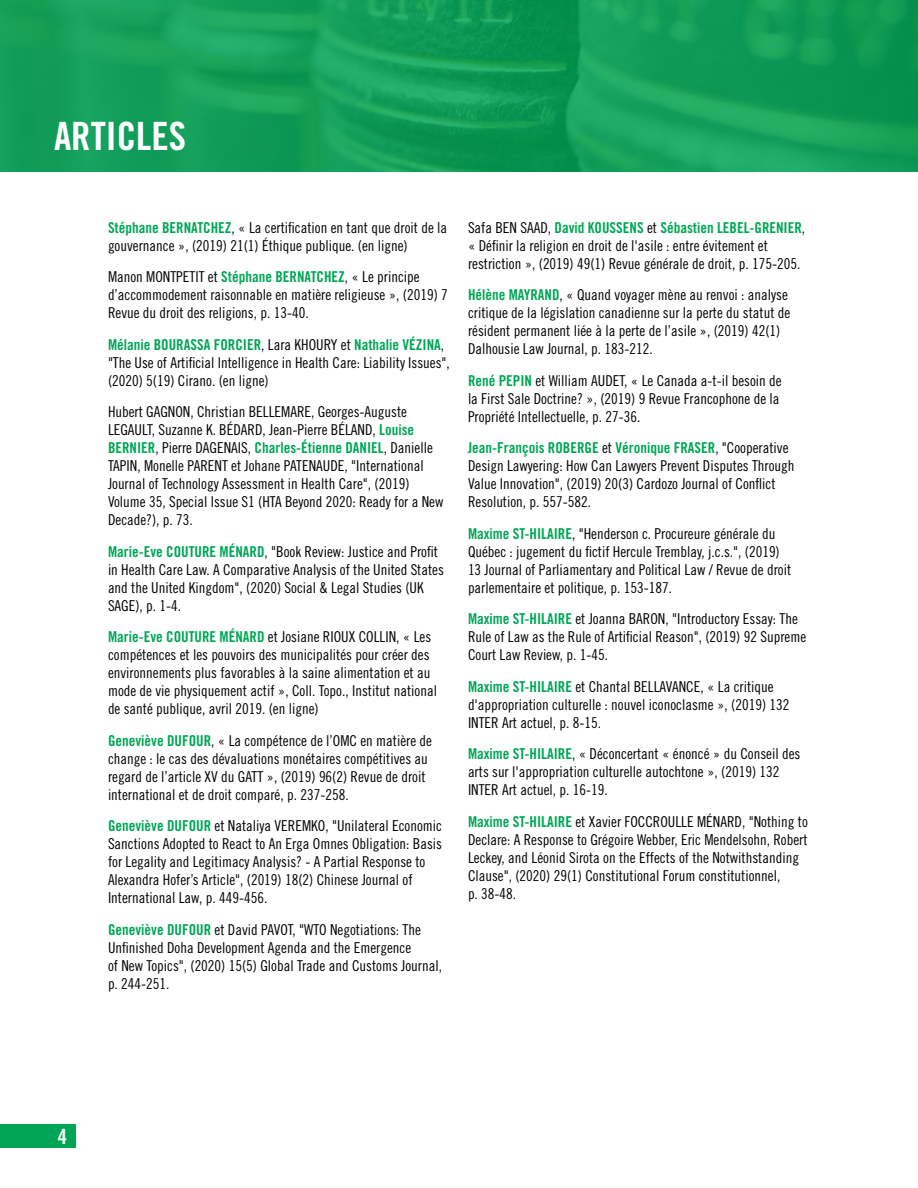
<style>
.page{position:relative;width:918px;height:1188px;background:#fff}
.page>*{position:absolute;margin:0;border:0;box-sizing:border-box;transform-origin:0 0}
.t1{font:39px "Trade Gothic Bold Cond Twenty";color:#fff}
.t2{font:21px "Trade Gothic Bold Cond Twenty";color:#fff}
.t3{font:15px/18px "Trade Gothic Cond Eighteen";color:#000}
.t4{font:15px "Trade Gothic Bold Cond Twenty";color:#00a656}
.s1{font-family:"Trade Gothic Bold Cond Twenty";color:#00a656}
.s2{font-family:"Trade Gothic Cond Eighteen";color:#000}
</style>
<div class="page">
<div style="left:0;top:1124px;width:76px;height:24px;background:#00a656"></div>
<svg style="left:0;top:0;width:918px;height:172px;background:#129e59"></svg>
<h1 class="t1" style="left:54px;top:112px;width:134px">ARTICLES</h1>
<p class="t3" style="left:108px;top:218px;width:341px"><span class="s1">Stéphane BERNATCHEZ</span>, « La certification en tant que droit de la gouvernance », (2019) 21(1) Éthique publique. (en ligne)</p>
<p class="t3" style="left:108px;top:268px;width:341px">Manon MONTPETIT et <span class="s1">Stéphane BERNATCHEZ</span>, « Le principe d’accommodement raisonnable en matière religieuse », (2019) 7<br>Revue du droit des religions, p. 13-40.</p>
<p class="t4" style="left:108px;top:335px;width:338px">Mélanie BOURASSA FORCIER<span class="s2">, Lara KHOURY et</span> Nathalie VÉZINA<span class="s2">,</span></p>
<p class="t3" style="left:108px;top:353px;width:343px">"The Use of Artificial Intelligence in Health Care: Liability Issues", (2020) 5(19) Cirano. (en ligne)</p>
<p class="t3" style="left:108px;top:403px;width:308px">Hubert GAGNON, Christian BELLEMARE, Georges-Auguste<br>LEGAULT, Suzanne K. BÉDARD, Jean-Pierre BÉLAND, <span class="s1">Louise</span></p>
<p class="t4" style="left:108px;top:439px;width:326px">BERNIER<span class="s2">, Pierre DAGENAIS,</span> Charles-Étienne DANIEL<span class="s2">, Danielle</span></p>
<p class="t3" style="left:108px;top:457px;width:337px">TAPIN, Monelle PARENT et Johane PATENAUDE, "International Journal of Technology Assessment in Health Care", (2019)<br>Volume 35, Special Issue S1 (HTA Beyond 2020: Ready for a New Decade?), p. 73.</p>
<p class="t3" style="left:108px;top:542px;width:337px"><span class="s1">Marie-Eve COUTURE MÉNARD</span>, "Book Review: Justice and Profit in Health Care Law. A Comparative Analysis of the United States and the United Kingdom", (2020) Social &amp; Legal Studies (UK SAGE), p. 1-4.</p>
<p class="t3" style="left:108px;top:628px;width:331px"><span class="s1">Marie-Eve COUTURE MÉNARD</span> et Josiane RIOUX COLLIN, « Les compétences et les pouvoirs des municipalités pour créer des environnements plus favorables à la saine alimentation et au mode de vie physiquement actif », Coll. Topo., Institut national de santé publique, avril 2019. (en ligne)</p>
<p class="t3" style="left:108px;top:731px;width:326px"><span class="s1">Geneviève DUFOUR</span>, « La compétence de l’OMC en matière de change : le cas des dévaluations monétaires compétitives au regard de l’article XV du GATT », (2019) 96(2) Revue de droit international et de droit comparé, p. 237-258.</p>
<p class="t3" style="left:108px;top:817px;width:336px"><span class="s1">Geneviève DUFOUR</span> et Nataliya VEREMKO, "Unilateral Economic Sanctions Adopted to React to An Erga Omnes Obligation: Basis for Legality and Legitimacy Analysis? - A Partial Response to Alexandra Hofer’s Article", (2019) 18(2) Chinese Journal of International Law, p. 449-456.</p>
<p class="t3" style="left:108px;top:920px;width:336px"><span class="s1">Geneviève DUFOUR</span> et David PAVOT, "WTO Negotiations: The Unfinished Doha Development Agenda and the Emergence<br>of New Topics", (2020) 15(5) Global Trade and Customs Journal, p. 244-251.</p>
<p class="t4" style="left:468px;top:218px;width:339px"><span class="s2">Safa BEN SAAD,</span> David KOUSSENS <span class="s2">et</span> Sébastien LEBEL-GRENIER<span class="s2">,</span></p>
<p class="t3" style="left:468px;top:236px;width:334px">« Définir la religion en droit de l'asile : entre évitement et restriction », (2019) 49(1) Revue générale de droit, p. 175-205.</p>
<p class="t3" style="left:468px;top:286px;width:324px"><span class="s1">Hélène MAYRAND</span>, « Quand voyager mène au renvoi : analyse critique de la législation canadienne sur la perte du statut de résident permanent liée à la perte de l’asile », (2019) 42(1)<br>Dalhousie Law Journal, p. 183-212.</p>
<p class="t3" style="left:468px;top:371px;width:315px"><span class="s1">René PEPIN</span> et William AUDET, « Le Canada a-t-il besoin de la First Sale Doctrine? », (2019) 9 Revue Francophone de la<br>Propriété Intellectuelle, p. 27-36.</p>
<p class="t4" style="left:468px;top:439px;width:322px">Jean-François ROBERGE <span class="s2">et</span> Véronique FRASER<span class="s2">, "Cooperative</span></p>
<p class="t3" style="left:468px;top:457px;width:328px">Design Lawyering: How Can Lawyers Prevent Disputes Through<br>Value Innovation", (2019) 20(3) Cardozo Journal of Conflict<br>Resolution, p. 557-582.</p>
<p class="t3" style="left:468px;top:524px;width:325px"><span class="s1">Maxime ST-HILAIRE</span>, "Henderson c. Procureure générale du Québec : jugement du fictif Hercule Tremblay, j.c.s.", (2019)<br>13 Journal of Parliamentary and Political Law / Revue de droit parlementaire et politique, p. 153-187.</p>
<p class="t3" style="left:468px;top:610px;width:340px"><span class="s1">Maxime ST-HILAIRE</span> et Joanna BARON, "Introductory Essay: The<br>Rule of Law as the Rule of Artificial Reason", (2019) 92 Supreme<br>Court Law Review, p. 1-45.</p>
<p class="t3" style="left:468px;top:677px;width:323px"><span class="s1">Maxime ST-HILAIRE</span> et Chantal BELLAVANCE, « La critique d'appropriation culturelle : nouvel iconoclasme », (2019) 132<br>INTER Art actuel, p. 8-15.</p>
<p class="t3" style="left:468px;top:745px;width:334px"><span class="s1">Maxime ST-HILAIRE</span>, « Déconcertant « énoncé » du Conseil des arts sur l'appropriation culturelle autochtone », (2019) 132<br>INTER Art actuel, p. 16-19.</p>
<p class="t3" style="left:468px;top:812px;width:341px"><span class="s1">Maxime ST-HILAIRE</span> et Xavier FOCCROULLE MÉNARD, "Nothing to Declare: A Response to Grégoire Webber, Eric Mendelsohn, Robert Leckey, and Léonid Sirota on the Effects of the Notwithstanding Clause", (2020) 29(1) Constitutional Forum constitutionnel,<br>p. 38-48.</p>
<h2 class="t2" style="left:58px;top:1123px;width:11px">4</h2>
</div>
